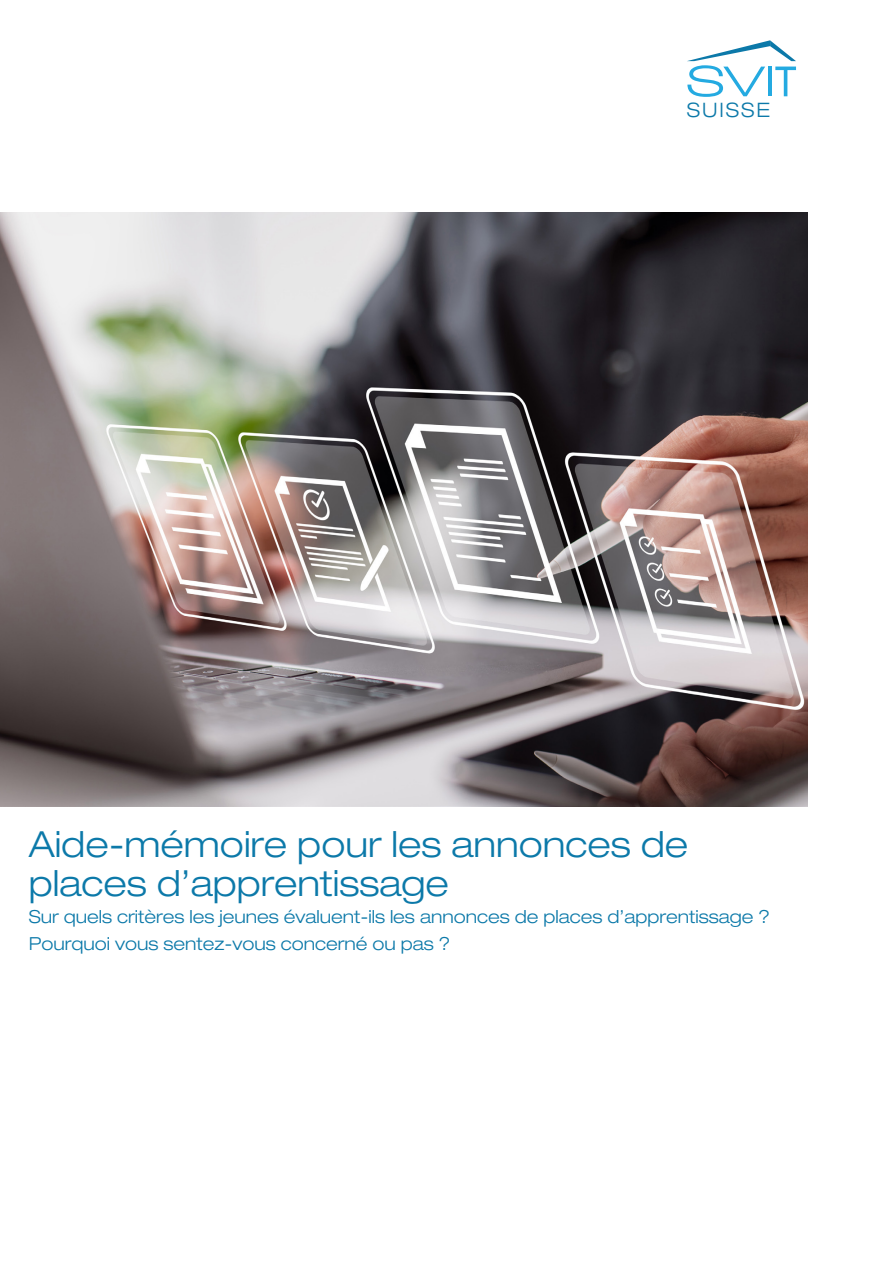
<style>
.page{position:relative;width:893px;height:1263px;background:#fff}
.page>*{position:absolute;margin:0;border:0;box-sizing:border-box;transform-origin:0 0}
.t1{font:300 expanded 36px/39px "Helvetica Neue LT Std";color:#0c79a9}
.t2{font:300 expanded 19.95px "Helvetica Neue LT Std";letter-spacing:.1em;color:#0c79a9}
.t3{font:300 expanded 18px/27px "Helvetica Neue LT Std";color:#0c79a9}
</style>
<div class="page">
<img style="left:0;top:213px;width:808px;height:594px">
<svg style="left:687px;top:40px;width:109px;height:57px"></svg>
<p class="t2" style="left:687px;top:98px;width:85px">SUISSE</p>
<p class="t1" style="left:29px;top:824px;width:661px">Aide-mémoire pour les annonces de places d’apprentissage</p>
<p class="t3" style="left:29px;top:903px;width:743px">Sur quels critères les jeunes évaluent-ils les annonces de places d’apprentissage ?<br>Pourquoi vous sentez-vous concerné ou pas ?</p>
</div>
